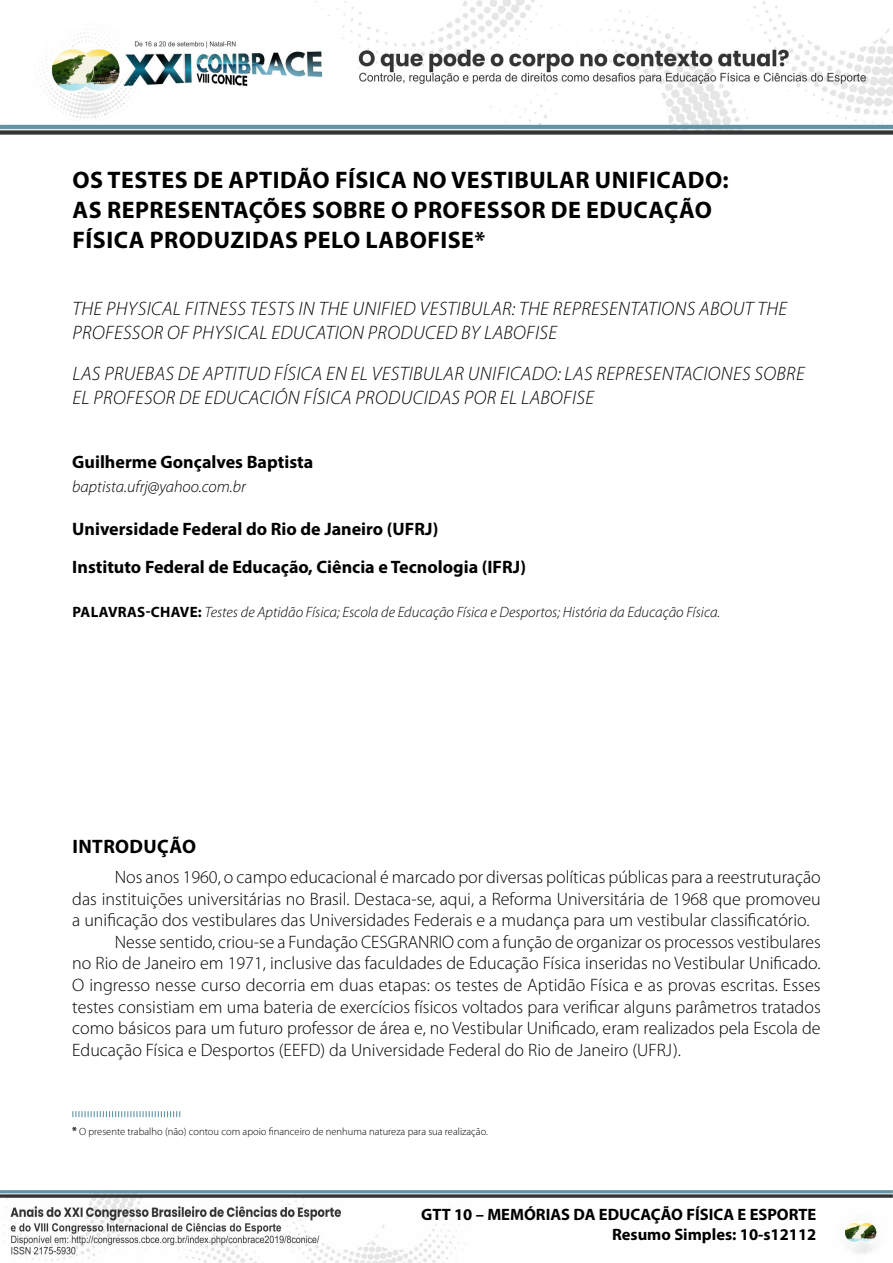
<style>
.page{position:relative;width:893px;height:1263px;background:#fff}
.page>*{position:absolute;margin:0;border:0;box-sizing:border-box;transform-origin:0 0}
.TITULO{font:700 24px/30px "Myriad Pro";letter-spacing:.02em;color:#000}
.TIT_TRADU_RES_SIMPLE{font:italic 300 19.5px/24px "Myriad Pro";letter-spacing:.02em;color:#000}
.SUBTITULOS{font:700 19.5px "Myriad Pro";letter-spacing:.02em;color:#000}
.MIOLO{font:300 18px/21.6px "Myriad Pro";color:#000;text-align:justify}
.AFILIAÇÃO{font:700 18px "Myriad Pro";color:#000}
.AUTORES{font:700 18px "Myriad Pro";color:#000}
.t1{font:700 16.5px/19.8px "Myriad Pro";color:#000;text-align:right}
.E-MAIL{font:italic 300 16.5px "Myriad Pro";color:#000}
.R_SIMPLES_-_KEYWORDS{font:italic 300 15px "Myriad Pro";color:#000}
.LEG__RODAPE{font:300 10.5px "Myriad Pro";color:#000}
.s1{font-weight:700;font-style:normal}
.s2{font-weight:700}
</style>
<div class="page">
<img style="left:0;top:0;width:893px;height:134px">
<img style="left:0;top:1190px;width:893px;height:73px">
<svg style="left:72px;top:1111px;width:108px;height:6px"></svg>
<p class="TITULO" style="left:73px;top:164px;width:658px">OS TESTES DE APTIDÃO FÍSICA NO VESTIBULAR UNIFICADO:<br>AS REPRESENTAÇÕES SOBRE O PROFESSOR DE EDUCAÇÃO<br>FÍSICA PRODUZIDAS PELO LABOFISE*<sup>1</sup></p>
<p class="TIT_TRADU_RES_SIMPLE" style="left:72px;top:296px;width:716px">THE PHYSICAL FITNESS TESTS IN THE UNIFIED VESTIBULAR: THE REPRESENTATIONS ABOUT THE<br>PROFESSOR OF PHYSICAL EDUCATION PRODUCED BY LABOFISE</p>
<p class="TIT_TRADU_RES_SIMPLE" style="left:72px;top:361px;width:734px">LAS PRUEBAS DE APTITUD FÍSICA EN EL VESTIBULAR UNIFICADO: LAS REPRESENTACIONES SOBRE<br>EL PROFESOR DE EDUCACIÓN FÍSICA PRODUCIDAS POR EL LABOFISE</p>
<p class="AUTORES" style="left:72px;top:450px;width:243px">Guilherme Gonçalves Baptista</p>
<p class="E-MAIL" style="left:72px;top:476px;width:175px">baptista.ufrj@yahoo.com.br</p>
<p class="AFILIAÇÃO" style="left:72px;top:517px;width:368px">Universidade Federal do Rio de Janeiro (UFRJ)</p>
<p class="AFILIAÇÃO" style="left:72px;top:555px;width:455px">Instituto Federal de Educação, Ciência e Tecnologia (IFRJ)</p>
<p class="R_SIMPLES_-_KEYWORDS" style="left:72px;top:603px;width:649px"><span class="s1">PALAVRAS-CHAVE:</span> Testes de Aptidão Física; Escola de Educação Física e Desportos; História da Educação Física.</p>
<p class="SUBTITULOS" style="left:72px;top:833px;width:125px">INTRODUÇÃO</p>
<p class="MIOLO" style="left:72px;top:866px;width:750px;text-indent:43px">Nos anos 1960, o campo educacional é marcado por diversas políticas públicas para a reestruturação das instituições universitárias no Brasil. Destaca-se, aqui, a Reforma Universitária de 1968 que promoveu a unificação dos vestibulares das Universidades Federais e a mudança para um vestibular classificatório.</p>
<p class="MIOLO" style="left:72px;top:931px;width:750px;text-indent:43px">Nesse sentido, criou-se a Fundação CESGRANRIO com a função de organizar os processos vestibulares no Rio de Janeiro em 1971, inclusive das faculdades de Educação Física inseridas no Vestibular Unificado.<br>O ingresso nesse curso decorria em duas etapas: os testes de Aptidão Física e as provas escritas. Esses testes consistiam em uma bateria de exercícios físicos voltados para verificar alguns parâmetros tratados como básicos para um futuro professor de área e, no Vestibular Unificado, eram realizados pela Escola de Educação Física e Desportos (EEFD) da Universidade Federal do Rio de Janeiro (UFRJ).</p>
<p class="LEG__RODAPE" style="left:72px;top:1125px;width:417px"><span class="s2">*</span> O presente trabalho (não) contou com apoio financeiro de nenhuma natureza para sua realização.</p>
<p class="t1" style="left:421px;top:1204px;width:397px">GTT 10 – MEMÓRIAS DA EDUCAÇÃO FÍSICA E ESPORTE<br>Resumo Simples: 10-s12112</p>
</div>
